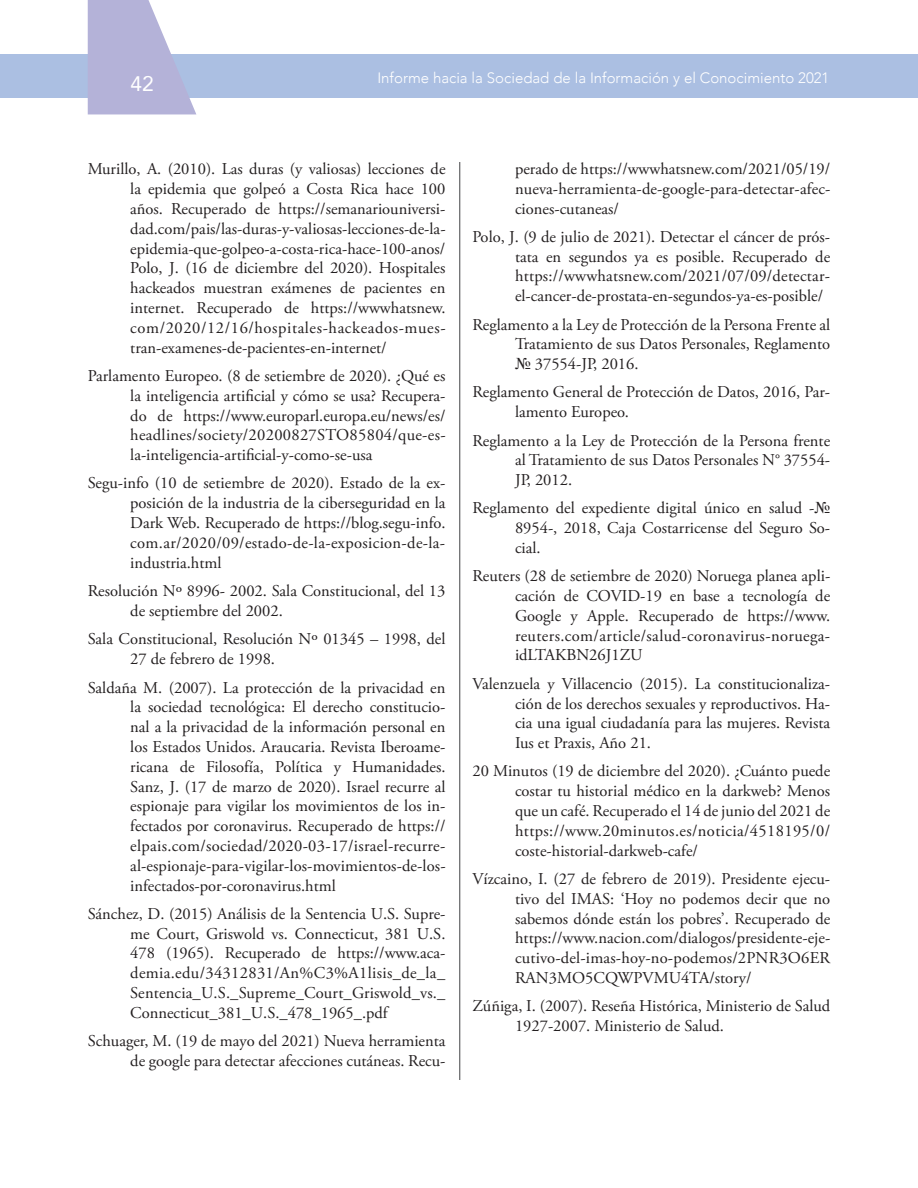
<style>
.page{position:relative;width:918px;height:1188px;background:#fff}
.page>*{position:absolute;margin:0;border:0;box-sizing:border-box;transform-origin:0 0}
.t1{font:21px "Avenir";color:#fff}
.t2{font:16.5px/19.8px "Adobe Garamond Pro";color:#231f20;text-align:justify}
.t3{font:300 15px "Avenir";color:#fff}
.s1{font-family:"Times New Roman"}
</style>
<div class="page">
<hr style="left:459px;top:162px;width:1px;height:918px;background:#57585a">
<div style="left:0;top:54px;width:918px;height:43px;background:#abbfe2"></div>
<svg style="left:88px;top:0;width:108px;height:114px"></svg>
<p class="t1" style="left:130px;top:67px;width:25px">42</p>
<p class="t3" style="left:377px;top:69px;width:454px">Informe hacia la Sociedad de la Información y el Conocimiento 2021</p>
<p class="t2" style="left:130px;top:159px;width:317px;text-indent:-43px">Murillo, A. (2010). Las duras (y valiosas) lecciones de la epidemia que golpeó a Costa Rica hace 100 años. Recuperado de https://semanariouniversi&shy;dad.com/pais/las-duras-y-valiosas-lecciones-de-la&shy;epidemia-que-golpeo-a-costa-rica-hace-100-anos/ Polo, J. (16 de diciembre del 2020). Hospitales hackeados muestran exámenes de pacientes en internet. Recuperado de https://wwwhatsnew. com/2020/12/16/hospitales-hackeados-mues&shy;tran-examenes-de-pacientes-en-internet/</p>
<p class="t2" style="left:130px;top:366px;width:317px;text-indent:-43px">Parlamento Europeo. (8 de setiembre de 2020). ¿Qué es la inteligencia artificial y cómo se usa? Recupera&shy;do de https://www.europarl.europa.eu/news/es/ headlines/society/20200827STO85804/que-es&shy;la-inteligencia-artificial-y-como-se-usa</p>
<p class="t2" style="left:130px;top:474px;width:317px;text-indent:-43px">Segu-info (10 de setiembre de 2020). Estado de la ex&shy;posición de la industria de la ciberseguridad en la Dark Web. Recuperado de https://blog.segu-info. com.ar/2020/09/estado-de-la-exposicion-de-la&shy;industria.html</p>
<p class="t2" style="left:130px;top:581px;width:317px;line-height:20.2px;text-indent:-43px">Resolución Nº 8996- 2002. Sala Constitucional, del 13 de septiembre del 2002.</p>
<p class="t2" style="left:130px;top:630px;width:317px;text-indent:-43px">Sala Constitucional, Resolución Nº 01345 – 1998, del<br>27 de febrero de 1998.</p>
<p class="t2" style="left:130px;top:678px;width:317px;text-indent:-43px">Saldaña M. (2007). La protección de la privacidad en la sociedad tecnológica: El derecho constitucio&shy;nal a la privacidad de la información personal en los Estados Unidos. Araucaria. Revista Iberoame&shy;ricana de Filosofía, Política y Humanidades.<br>Sanz, J. (17 de marzo de 2020). Israel recurre al espionaje para vigilar los movimientos de los in&shy;fectados por coronavirus. Recuperado de https:// elpais.com/sociedad/2020-03-17/israel-recurre&shy;al-espionaje-para-vigilar-los-movimientos-de-los&shy;infectados-por-coronavirus.html</p>
<p class="t2" style="left:130px;top:904px;width:317px;text-indent:-43px">Sánchez, D. (2015) Análisis de la Sentencia U.S. Supre&shy;me Court, Griswold vs. Connecticut, 381 U.S.<br>478 (1965). Recuperado de https://www.aca&shy;demia.edu/34312831/An%C3%A1lisis_de_la_ Sentencia_U.S._Supreme_Court_Griswold_vs._ Connecticut_381_U.S._478_1965_.pdf</p>
<p class="t2" style="left:88px;top:1032px;width:359px;text-align:right">Schuager, M. (19 de mayo del 2021) Nueva herramienta de google para detectar afecciones cutáneas. Recu-</p>
<p class="t2" style="left:515px;top:159px;width:317px">perado de https://wwwhatsnew.com/2021/05/19/ nueva-herramienta-de-google-para-detectar-afec&shy;ciones-cutaneas/</p>
<p class="t2" style="left:515px;top:227px;width:317px;text-indent:-43px">Polo, J. (9 de julio de 2021). Detectar el cáncer de prós&shy;tata en segundos ya es posible. Recuperado de https://wwwhatsnew.com/2021/07/09/detectar&shy;el-cancer-de-prostata-en-segundos-ya-es-posible/</p>
<p class="t2" style="left:515px;top:315px;width:317px;text-indent:-43px">Reglamento a la Ley de Protección de la Persona Frente al Tratamiento de sus Datos Personales, Reglamento <span class="s1">№</span> 37554-JP, 2016.</p>
<p class="t2" style="left:515px;top:383px;width:317px;text-indent:-43px">Reglamento General de Protección de Datos, 2016, Par&shy;lamento Europeo.</p>
<p class="t2" style="left:515px;top:431px;width:317px;text-indent:-43px">Reglamento a la Ley de Protección de la Persona frente al Tratamiento de sus Datos Personales N° 37554- JP, 2012.</p>
<p class="t2" style="left:515px;top:499px;width:317px;text-indent:-43px">Reglamento del expediente digital único en salud -<span class="s1">№ </span>8954-, 2018, Caja Costarricense del Seguro So&shy;cial.</p>
<p class="t2" style="left:515px;top:567px;width:317px;text-indent:-43px">Reuters (28 de setiembre de 2020) Noruega planea apli&shy;cación de COVID-19 en base a tecnología de Google y Apple. Recuperado de https://www. reuters.com/article/salud-coronavirus-noruega&shy;idLTAKBN26J1ZU</p>
<p class="t2" style="left:515px;top:674px;width:317px;text-indent:-43px">Valenzuela y Villacencio (2015). La constitucionaliza&shy;ción de los derechos sexuales y reproductivos. Ha&shy;cia una igual ciudadanía para las mujeres. Revista Ius et Praxis, Año 21.</p>
<p class="t2" style="left:515px;top:762px;width:317px;text-indent:-43px">20 Minutos (19 de diciembre del 2020). ¿Cuánto puede costar tu historial médico en la darkweb? Menos que un café. Recuperado el 14 de junio del 2021 de https://www.20minutos.es/noticia/4518195/0/ coste-historial-darkweb-cafe/</p>
<p class="t2" style="left:515px;top:869px;width:317px;text-indent:-43px">Vízcaino, I. (27 de febrero de 2019). Presidente ejecu&shy;tivo del IMAS: ‘Hoy no podemos decir que no sabemos dónde están los pobres’. Recuperado de https://www.nacion.com/dialogos/presidente-eje&shy;cutivo-del-imas-hoy-no-podemos/2PNR3O6ER RAN3MO5CQWPVMU4TA/story/</p>
<p class="t2" style="left:515px;top:997px;width:317px;text-indent:-43px">Zúñiga, I. (2007). Reseña Histórica, Ministerio de Salud<br>1927-2007. Ministerio de Salud.</p>
</div>
